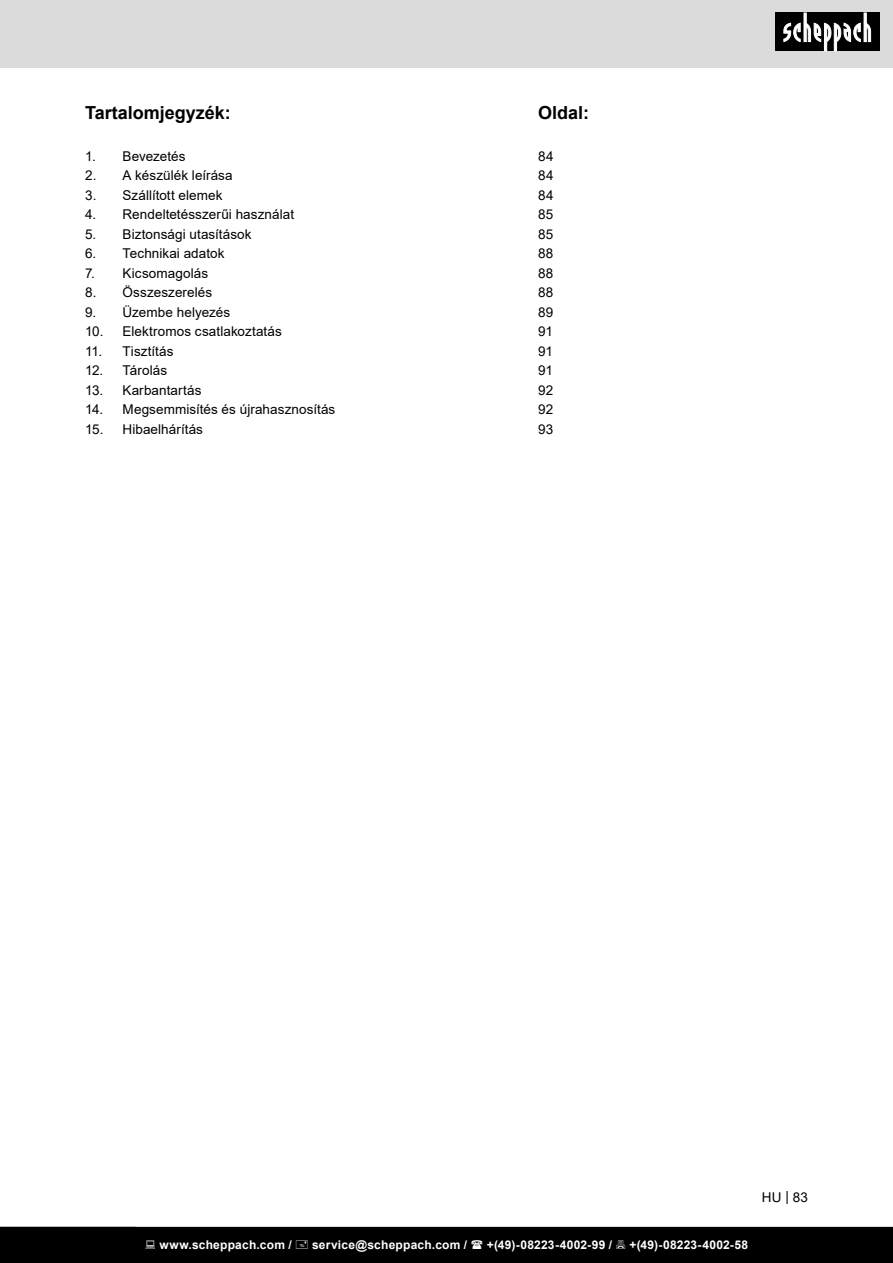
<style>
.page{position:relative;width:893px;height:1263px;background:#fff}
.page>*{position:absolute;margin:0;border:0;box-sizing:border-box;transform-origin:0 0}
.TOC_title{font:700 18px "Arial";color:#000}
.t1{font:13.5px "Arial";letter-spacing:.005em;color:#000}
.t2{font:700 12px "Arial";letter-spacing:.02em;color:#fff}
</style>
<div class="page">
<div style="left:0;top:0;width:893px;height:67px;background:#dbdbdb"></div>
<div style="left:775px;top:13px;width:105px;height:38px;background:#000"></div>
<svg style="left:783px;top:13px;width:88px;height:38px"></svg>
<div style="left:0;top:1227px;width:893px;height:36px;background:#000"></div>
<p class="TOC_title" style="left:85px;top:100px;width:147px">Tartalomjegyzék:</p>
<p class="TOC_title" style="left:538px;top:100px;width:53px">Oldal:</p>
<p class="t1" style="left:85px;top:146px;width:102px">1. Bevezetés</p>
<p class="t1" style="left:538px;top:146px;width:17px">84</p>
<p class="t1" style="left:85px;top:166px;width:149px">2. A készülék leírása</p>
<p class="t1" style="left:538px;top:166px;width:17px">84</p>
<p class="t1" style="left:85px;top:185px;width:139px">3. Szállított elemek</p>
<p class="t1" style="left:538px;top:185px;width:17px">84</p>
<p class="t1" style="left:85px;top:205px;width:211px">4. Rendeltetésszerűi használat</p>
<p class="t1" style="left:538px;top:205px;width:17px">85</p>
<p class="t1" style="left:85px;top:224px;width:168px">5. Biztonsági utasítások</p>
<p class="t1" style="left:538px;top:224px;width:17px">85</p>
<p class="t1" style="left:85px;top:244px;width:141px">6. Technikai adatok</p>
<p class="t1" style="left:538px;top:244px;width:17px">88</p>
<p class="t1" style="left:85px;top:263px;width:125px">7. Kicsomagolás</p>
<p class="t1" style="left:538px;top:263px;width:17px">88</p>
<p class="t1" style="left:85px;top:283px;width:129px">8. Összeszerelés</p>
<p class="t1" style="left:538px;top:283px;width:17px">88</p>
<p class="t1" style="left:85px;top:302px;width:147px">9. Üzembe helyezés</p>
<p class="t1" style="left:538px;top:302px;width:17px">89</p>
<p class="t1" style="left:85px;top:322px;width:198px">10. Elektromos csatlakoztatás</p>
<p class="t1" style="left:538px;top:322px;width:16px">91</p>
<p class="t1" style="left:85px;top:341px;width:90px">11. Tisztítás</p>
<p class="t1" style="left:538px;top:341px;width:16px">91</p>
<p class="t1" style="left:85px;top:361px;width:84px">12. Tárolás</p>
<p class="t1" style="left:538px;top:361px;width:16px">91</p>
<p class="t1" style="left:85px;top:380px;width:118px">13. Karbantartás</p>
<p class="t1" style="left:538px;top:380px;width:17px">92</p>
<p class="t1" style="left:85px;top:400px;width:252px">14. Megsemmisítés és újrahasznosítás</p>
<p class="t1" style="left:538px;top:400px;width:17px">92</p>
<p class="t1" style="left:85px;top:419px;width:119px">15. Hibaelhárítás</p>
<p class="t1" style="left:538px;top:419px;width:17px">93</p>
<p class="t2" style="left:159px;top:1236px;width:134px">www.scheppach.com /</p>
<p class="t2" style="left:312px;top:1236px;width:157px">service@scheppach.com /</p>
<p class="t2" style="left:487px;top:1236px;width:127px">+(49)-08223-4002-99 /</p>
<p class="t2" style="left:629px;top:1236px;width:120px">+(49)-08223-4002-58</p>
<p class="t1" style="left:762px;top:1188px;width:47px">HU | 83</p>
</div>
